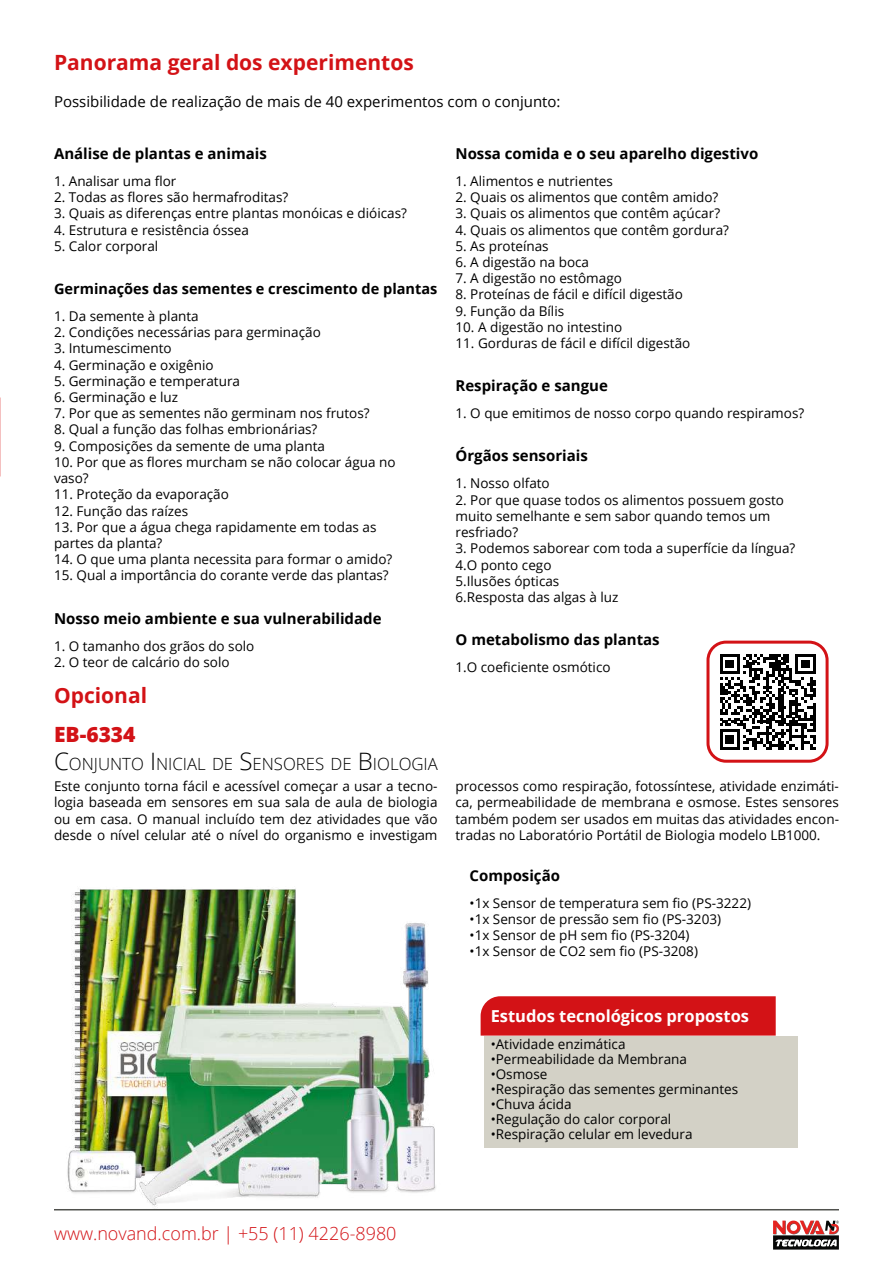
<style>
.page{position:relative;width:893px;height:1263px;background:#fff}
.page>*{position:absolute;margin:0;border:0;box-sizing:border-box;transform-origin:0 0}
.t1{font:700 21px "Open Sans";color:#d31216}
.t2{font:800 21px "Open Sans";color:#d31216}
.t3{font:300 18px "Open Sans";color:#d31216}
.t4{font:300 16.8px "Open Sans";color:#000}
.t5{font:700 16.5px "Open Sans";color:#fff}
.t6{font:700 15px "Open Sans";color:#000}
.t7{font:15px "Open Sans";color:#000}
.t8{font:700 14.55px "Open Sans";color:#000}
.t9{font:13.5px/16.2px "Open Sans";color:#000}
.s1{font-size:24px}
</style>
<div class="page">
<svg style="left:773px;top:1220px;width:66px;height:29px"></svg>
<hr style="left:54px;top:1209px;width:785px;height:1px;background:#50514d">
<div style="left:481px;top:996px;width:295px;height:39px;background:#d31216"></div>
<div style="left:484px;top:1035px;width:314px;height:112px;background:#d3d1c6"></div>
<svg style="left:720px;top:654px;width:95px;height:95px"></svg>
<div style="left:706px;top:641px;width:123px;height:122px;border:3px solid #d31216;border-radius:18px"></div>
<img style="left:67px;top:889px;width:369px;height:320px">
<h1 class="t1" style="left:54px;top:48px;width:361px">Panorama geral dos experimentos</h1>
<p class="t7" style="left:54px;top:92px;width:508px">Possibilidade de realização de mais de 40 experimentos com o conjunto:</p>
<p class="t6" style="left:54px;top:143px;width:214px">Análise de plantas e animais</p>
<p class="t9" style="left:54px;top:173px;width:124px">1. Analisar uma flor</p>
<p class="t9" style="left:54px;top:189px;width:236px">2. Todas as flores são hermafroditas?</p>
<p class="t9" style="left:54px;top:205px;width:354px">3. Quais as diferenças entre plantas monóicas e dióicas?</p>
<p class="t9" style="left:54px;top:221px;width:196px">4. Estrutura e resistência óssea</p>
<p class="t9" style="left:54px;top:237px;width:106px">5. Calor corporal</p>
<p class="t8" style="left:54px;top:278px;width:385px">Germinações das sementes e crescimento de plantas</p>
<p class="t9" style="left:54px;top:308px;width:146px">1. Da semente à planta</p>
<p class="t9" style="left:54px;top:324px;width:268px">2. Condições necessárias para germinação</p>
<p class="t9" style="left:54px;top:340px;width:119px">3. Intumescimento</p>
<p class="t9" style="left:54px;top:356px;width:161px">4. Germinação e oxigênio</p>
<p class="t9" style="left:54px;top:372px;width:188px">5. Germinação e temperatura</p>
<p class="t9" style="left:54px;top:389px;width:126px">6. Germinação e luz</p>
<p class="t9" style="left:54px;top:405px;width:317px">7. Por que as sementes não germinam nos frutos?</p>
<p class="t9" style="left:54px;top:421px;width:265px">8. Qual a função das folhas embrionárias?</p>
<p class="t9" style="left:54px;top:437px;width:272px">9. Composições da semente de uma planta</p>
<p class="t9" style="left:54px;top:453px;width:343px">10. Por que as flores murcham se não colocar água no vaso?</p>
<p class="t9" style="left:54px;top:486px;width:176px">11. Proteção da evaporação</p>
<p class="t9" style="left:54px;top:502px;width:136px">12. Função das raízes</p>
<p class="t9" style="left:54px;top:518px;width:324px">13. Por que a água chega rapidamente em todas as partes da planta?</p>
<p class="t9" style="left:54px;top:551px;width:340px">14. O que uma planta necessita para formar o amido?</p>
<p class="t9" style="left:54px;top:567px;width:336px">15. Qual a importância do corante verde das plantas?</p>
<p class="t6" style="left:54px;top:607px;width:329px">Nosso meio ambiente e sua vulnerabilidade</p>
<p class="t9" style="left:54px;top:637px;width:202px">1. O tamanho dos grãos do solo</p>
<p class="t9" style="left:54px;top:653px;width:177px">2. O teor de calcário do solo</p>
<h1 class="t1" style="left:54px;top:681px;width:95px">Opcional</h1>
<p class="t6" style="left:455px;top:143px;width:304px">Nossa comida e o seu aparelho digestivo</p>
<p class="t9" style="left:455px;top:173px;width:159px">1. Alimentos e nutrientes</p>
<p class="t9" style="left:455px;top:189px;width:264px">2. Quais os alimentos que contêm amido?</p>
<p class="t9" style="left:455px;top:205px;width:266px">3. Quais os alimentos que contêm açúcar?</p>
<p class="t9" style="left:455px;top:221px;width:275px">4. Quais os alimentos que contêm gordura?</p>
<p class="t9" style="left:455px;top:237px;width:95px">5. As proteínas</p>
<p class="t9" style="left:455px;top:254px;width:135px">6. A digestão na boca</p>
<p class="t9" style="left:455px;top:270px;width:168px">7. A digestão no estômago</p>
<p class="t9" style="left:455px;top:286px;width:229px">8. Proteínas de fácil e difícil digestão</p>
<p class="t9" style="left:455px;top:302px;width:110px">9. Função da Bílis</p>
<p class="t9" style="left:455px;top:318px;width:168px">10. A digestão no intestino</p>
<p class="t9" style="left:455px;top:335px;width:236px">11. Gorduras de fácil e difícil digestão</p>
<p class="t6" style="left:455px;top:375px;width:154px">Respiração e sangue</p>
<p class="t9" style="left:455px;top:405px;width:350px">1. O que emitimos de nosso corpo quando respiramos?</p>
<p class="t6" style="left:455px;top:445px;width:134px">Órgãos sensoriais</p>
<p class="t9" style="left:455px;top:475px;width:96px">1. Nosso olfato</p>
<p class="t9" style="left:455px;top:491px;width:330px">2. Por que quase todos os alimentos possuem gosto muito semelhante e sem sabor quando temos um resfriado?</p>
<p class="t9" style="left:455px;top:540px;width:341px">3. Podemos saborear com toda a superfície da língua?<br>4.O ponto cego<br>5.Ilusões ópticas<br>6.Resposta das algas à luz</p>
<p class="t6" style="left:455px;top:629px;width:206px">O metabolismo das plantas</p>
<p class="t9" style="left:455px;top:659px;width:157px">1.O coeficiente osmótico</p>
<h1 class="t2" style="left:54px;top:718px;width:83px">EB-6334</h1>
<p class="t4" style="left:54px;top:753px;width:385px"><span class="s1">C</span>ONJUNTO <span class="s1">I</span> NICIAL DE <span class="s1">S</span>ENSORES DE <span class="s1">B</span>IOLOGIA</p>
<p class="t9" style="left:54px;top:778px;width:385px;text-align:justify">Este conjunto torna fácil e acessível começar a usar a tecno&shy;logia baseada em sensores em sua sala de aula de biologia ou em casa. O manual incluído tem dez atividades que vão desde o nível celular até o nível do organismo e investigam</p>
<p class="t9" style="left:455px;top:778px;width:385px;text-align:justify">processos como respiração, fotossíntese, atividade enzimáti&shy;ca, permeabilidade de membrana e osmose. Estes sensores também podem ser usados em muitas das atividades encon&shy;tradas no Laboratório Portátil de Biologia modelo LB1000.</p>
<p class="t6" style="left:470px;top:864px;width:92px">Composição</p>
<p class="t9" style="left:470px;top:894px;width:283px">•1x Sensor de temperatura sem fio (PS-3222)</p>
<p class="t9" style="left:470px;top:910px;width:253px">•1x Sensor de pressão sem fio (PS-3203)</p>
<p class="t9" style="left:470px;top:926px;width:221px">•1x Sensor de pH sem fio (PS-3204)</p>
<p class="t9" style="left:470px;top:943px;width:230px">•1x Sensor de CO2 sem fio (PS-3208)</p>
<h2 class="t3" style="left:54px;top:1221px;width:344px">www.novand.com.br | +55 (11) 4226-8980</h2>
<p class="t5" style="left:491px;top:1004px;width:260px">Estudos tecnológicos propostos</p>
<p class="t9" style="left:491px;top:1035px;width:136px">•Atividade enzimática</p>
<p class="t9" style="left:491px;top:1050px;width:198px">•Permeabilidade da Membrana</p>
<p class="t9" style="left:491px;top:1065px;width:58px">•Osmose</p>
<p class="t9" style="left:491px;top:1080px;width:249px">•Respiração das sementes germinantes</p>
<p class="t9" style="left:491px;top:1095px;width:83px">•Chuva ácida</p>
<p class="t9" style="left:491px;top:1110px;width:182px">•Regulação do calor corporal</p>
<p class="t9" style="left:491px;top:1125px;width:203px">•Respiração celular em levedura</p>
</div>
